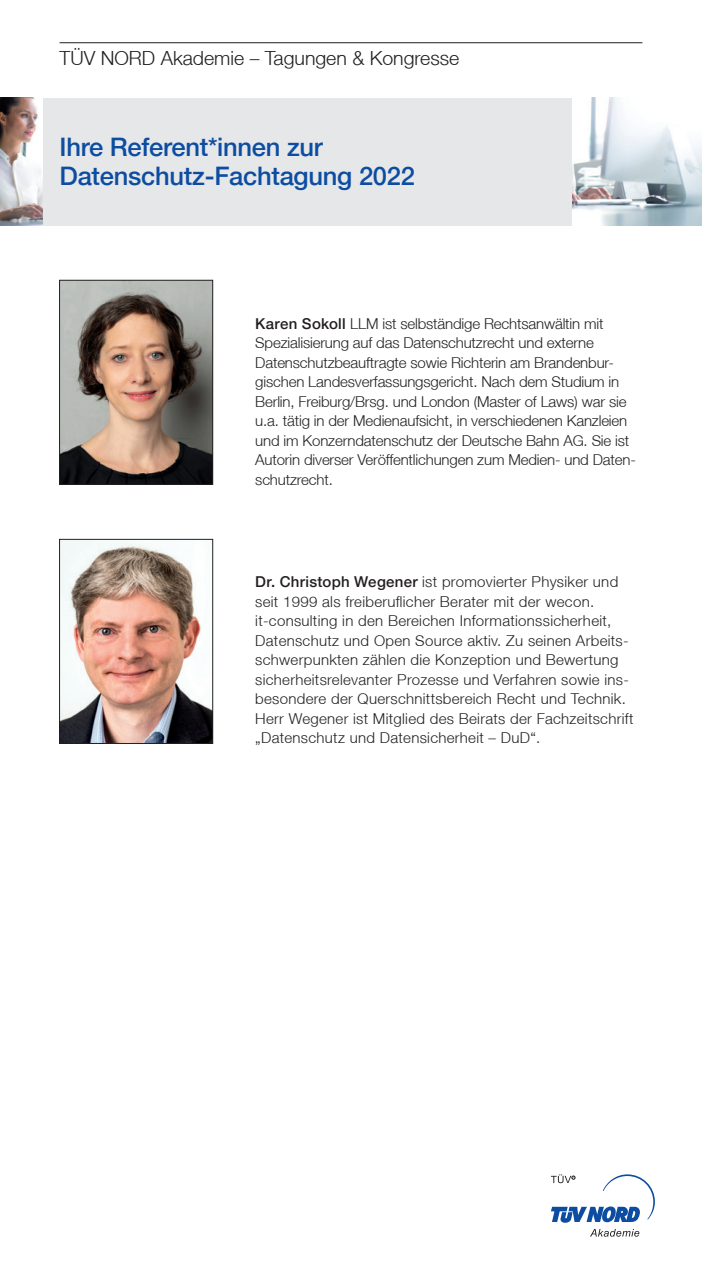
<style>
.page{position:relative;width:702px;height:1263px;background:#fff}
.page>*{position:absolute;margin:0;border:0;box-sizing:border-box;transform-origin:0 0}
.t1{font:500 25.5px/28.5px "Helvetica Neue LT";letter-spacing:-.01em;color:#0d4da1}
.t2{font:300 19.5px "Helvetica Neue LT";color:#231f20}
.t3{font:300 15px/19.5px "Helvetica Neue LT";letter-spacing:.02em;color:#231f20}
.t4{font:300 15px/19.5px "Helvetica Neue LT";color:#231f20}
.s1{font-weight:500}
</style>
<div class="page">
<hr style="left:60px;top:42px;width:582px;height:1px;background:#231f20">
<svg style="left:590px;top:1229px;width:49px;height:8px"></svg>
<svg style="left:551px;top:1174px;width:104px;height:49px"></svg>
<div style="left:43px;top:98px;width:529px;height:127px;background:#e6e7e9"></div>
<img style="left:572px;top:98px;width:130px;height:127px">
<img style="left:0;top:98px;width:43px;height:127px">
<img style="left:61px;top:541px;width:150px;height:201px">
<div style="left:59px;top:539px;width:154px;height:205px;border:1px solid #231f20"></div>
<img style="left:61px;top:282px;width:150px;height:200px">
<div style="left:59px;top:280px;width:154px;height:204px;border:1px solid #231f20"></div>
<h2 class="t2" style="left:60px;top:46px;width:401px">TÜV NORD Akademie – Tagungen &amp; Kongresse</h2>
<h1 class="t1" style="left:60px;top:133px;width:357px">Ihre Referent*innen zur<br>Datenschutz-Fachtagung 2022</h1>
<p class="t4" style="left:255px;top:313px;width:382px"><span class="s1">Karen Sokoll</span> LLM ist selbständige Rechtsanwältin mit Spezialisierung auf das Datenschutzrecht und externe Datenschutzbeauftragte sowie Richterin am Brandenbur&shy;gischen Landesverfassungsgericht. Nach dem Studium in Berlin, Freiburg/Brsg. und London (Master of Laws) war sie u.a. tätig in der Medienaufsicht, in verschiedenen Kanzleien und im Konzerndatenschutz der Deutsche Bahn AG. Sie ist Autorin diverser Veröffentlichungen zum Medien- und Daten&shy;schutzrecht.</p>
<p class="t3" style="left:255px;top:572px;width:379px"><span class="s1">Dr. Christoph Wegener</span> ist promovierter Physiker und seit 1999 als freiberuflicher Berater mit der wecon. it-consulting in den Bereichen Informationssicherheit, Datenschutz und Open Source aktiv. Zu seinen Arbeits&shy;schwerpunkten zählen die Konzeption und Bewertung sicherheitsrelevanter Prozesse und Verfahren sowie ins&shy;besondere der Querschnittsbereich Recht und Technik.<br>Herr Wegener ist Mitglied des Beirats der Fachzeitschrift „Datenschutz und Datensicherheit – DuD“.</p>
</div>
